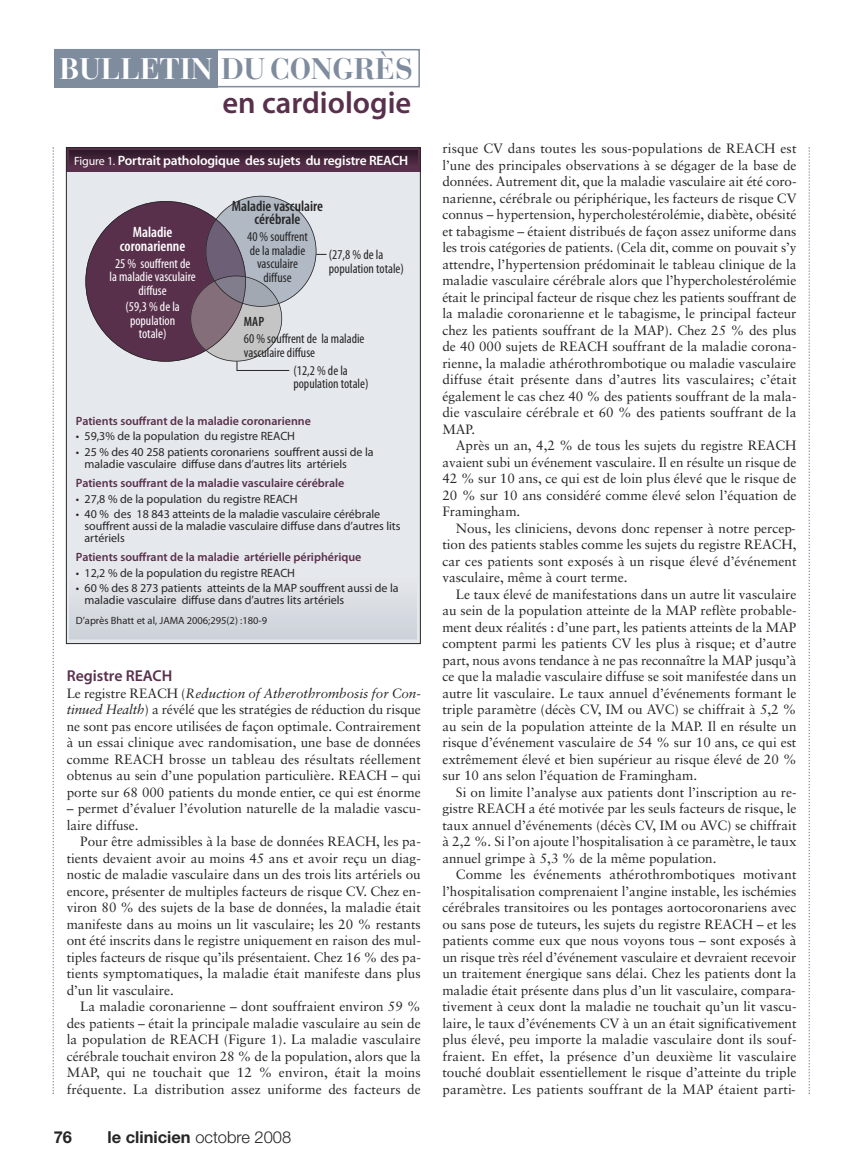
<style>
.page{position:relative;width:864px;height:1175px;background:#fff}
.page>*{position:absolute;margin:0;border:0;box-sizing:border-box;transform-origin:0 0}
.t1{font:30.6px "Myriad MM 565 600";color:#59304c}
.t2{font:700 29.55px "Bauer Bodoni";color:#7e8c9e}
.t3{font:700 16.5px "Helvetica Neue";color:#272627}
.t4{font:15.75px "Myriad MM 565 600";color:#59304c}
.t5{font:600 condensed 15px/13.5px "Myriad Pro";color:#272627;text-align:center}
.t6{font:600 condensed 15px/13.5px "Myriad Pro";color:#fff;text-align:center}
.t7{font:13.5px/16.5px "Sabon";color:#272627;text-align:justify}
.t8{font:condensed 13.5px/13.5px "Myriad Pro";color:#272627}
.t9{font:condensed 13.5px/13.5px "Myriad Pro";color:#fff;text-align:center}
.t10{font:13.5px "Myriad MM 565 600";letter-spacing:-.015em;color:#fff}
.t11{font:600 condensed 13.5px "Myriad Pro";color:#272627}
.t12{font:12px/12px "Myriad Pro";color:#272627}
.t13{font:600 12px "Myriad Pro";color:#59304c}
.t14{font:10.5px "Myriad Pro";color:#272627}
.s1{color:#fff}
.s2{font-family:"Myriad MM 400 600";font-size:12px}
.s3{font-style:italic}
.s4{font-weight:300}
</style>
<div class="page">
<svg style="left:52px;top:147px;width:2px;height:947px"></svg>
<svg style="left:808px;top:147px;width:2px;height:947px"></svg>
<div style="left:66px;top:147px;width:354px;height:496px;background:#e5e8ec"></div>
<svg style="left:66px;top:147px;width:354px;height:25px;background:#47273d"></svg>
<div style="left:85px;top:201px;width:161px;height:161px;background:#59304c;border-radius:50%"></div>
<svg style="left:190px;top:196px;width:137px;height:175px"></svg>
<div style="left:54px;top:49px;width:163px;height:38px;background:#7e8c9e"></div>
<div style="left:54px;top:49px;width:366px;height:38px;border:2px solid #7e8c9e"></div>
<h2 class="t2" style="left:60px;top:58px;width:355px"><span class="s1">BULLETIN</span> DU CONGRÈS</h2>
<h1 class="t1" style="left:222px;top:91px;width:190px">en cardiologie</h1>
<p class="t10" style="left:74px;top:155px;width:335px"><span class="s2">Figure 1.</span> Portrait pathologique des sujets du registre REACH</p>
<p class="t6" style="left:120px;top:225px;width:67px">Maladie coronarienne</p>
<p class="t9" style="left:110px;top:256px;width:88px">25 % souffrent de<br>la maladie vasculaire diffuse</p>
<p class="t9" style="left:125px;top:300px;width:56px">(59,3 % de la population totale)</p>
<p class="t5" style="left:232px;top:199px;width:93px">Maladie vasculaire cérébrale</p>
<p class="t8" style="left:247px;top:230px;width:62px;text-align:center">40 % souffrent de la maladie vasculaire diffuse</p>
<p class="t11" style="left:244px;top:314px;width:22px">MAP</p>
<p class="t8" style="left:244px;top:332px;width:122px">60 % souffrent de la maladie vasculaire diffuse</p>
<p class="t8" style="left:293px;top:363px;width:77px">(12,2 % de la population totale)</p>
<p class="t8" style="left:329px;top:248px;width:77px">(27,8 % de la population totale)</p>
<p class="t13" style="left:76px;top:414px;width:237px">Patients souffrant de la maladie coronarienne</p>
<p class="t12" style="left:76px;top:431px;width:221px">• 59,3% de la population du registre REACH</p>
<p class="t12" style="left:85px;top:446px;width:291px;text-indent:-9px">• 25 % des 40 258 patients coronariens souffrent aussi de la maladie vasculaire diffuse dans d’autres lits artériels</p>
<p class="t13" style="left:76px;top:476px;width:270px">Patients souffrant de la maladie vasculaire cérébrale</p>
<p class="t12" style="left:76px;top:493px;width:223px">• 27,8 % de la population du registre REACH</p>
<p class="t12" style="left:85px;top:509px;width:318px;text-indent:-9px">• 40 % des 18 843 atteints de la maladie vasculaire cérébrale souffrent aussi de la maladie vasculaire diffuse dans d’autres lits artériels</p>
<p class="t13" style="left:76px;top:550px;width:287px">Patients souffrant de la maladie artérielle périphérique</p>
<p class="t12" style="left:76px;top:567px;width:221px">• 12,2 % de la population du registre REACH</p>
<p class="t12" style="left:85px;top:583px;width:316px;text-indent:-9px">• 60 % des 8 273 patients atteints de la MAP souffrent aussi de la maladie vasculaire diffuse dans d’autres lits artériels</p>
<p class="t14" style="left:76px;top:617px;width:193px">D’après Bhatt et al, JAMA 2006;295(2) :180-9</p>
<p class="t4" style="left:67px;top:670px;width:107px">Registre REACH</p>
<p class="t7" style="left:67px;top:686px;width:356px">Le registre REACH (<span class="s3">Reduction of Atherothrombosis for Con&shy;tinued Health</span>) a révélé que les stratégies de réduction du risque ne sont pas encore utilisées de façon optimale. Contrairement à un essai clinique avec randomisation, une base de données comme REACH brosse un tableau des résultats réellement obtenus au sein d’une population particulière. REACH – qui porte sur 68 000 patients du monde entier, ce qui est énorme</p>
<p class="t7" style="left:67px;top:801px;width:356px">– permet d’évaluer l’évolution naturelle de la maladie vascu&shy;laire diffuse.</p>
<p class="t7" style="left:67px;top:834px;width:356px;text-indent:14px">Pour être admissibles à la base de données REACH, les pa&shy;tients devaient avoir au moins 45 ans et avoir reçu un diag&shy;nostic de maladie vasculaire dans un des trois lits artériels ou encore, présenter de multiples facteurs de risque CV. Chez en&shy;viron 80 % des sujets de la base de données, la maladie était manifeste dans au moins un lit vasculaire; les 20 % restants ont été inscrits dans le registre uniquement en raison des mul&shy;tiples facteurs de risque qu’ils présentaient. Chez 16 % des pa&shy;tients symptomatiques, la maladie était manifeste dans plus d’un lit vasculaire.</p>
<p class="t7" style="left:67px;top:999px;width:356px;text-indent:14px">La maladie coronarienne – dont souffraient environ 59 % des patients – était la principale maladie vasculaire au sein de la population de REACH (Figure 1). La maladie vasculaire cérébrale touchait environ 28 % de la population, alors que la MAP, qui ne touchait que 12 % environ, était la moins fréquente. La distribution assez uniforme des facteurs de</p>
<p class="t3" style="left:54px;top:1131px;width:19px">76</p>
<p class="t3" style="left:108px;top:1131px;width:185px">le clinicien <span class="s4">octobre 2008</span></p>
<p class="t7" style="left:442px;top:141px;width:356px">risque CV dans toutes les sous-populations de REACH est l’une des principales observations à se dégager de la base de données. Autrement dit, que la maladie vasculaire ait été coro&shy;narienne, cérébrale ou périphérique, les facteurs de risque CV connus – hypertension, hypercholestérolémie, diabète, obésité et tabagisme – étaient distribués de façon assez uniforme dans les trois catégories de patients. (Cela dit, comme on pouvait s’y attendre, l’hypertension prédominait le tableau clinique de la maladie vasculaire cérébrale alors que l’hypercholestérolémie était le principal facteur de risque chez les patients souffrant de la maladie coronarienne et le tabagisme, le principal facteur chez les patients souffrant de la MAP). Chez 25 % des plus de 40 000 sujets de REACH souffrant de la maladie corona - rienne, la maladie athérothrombotique ou maladie vasculaire diffuse était présente dans d’autres lits vasculaires; c’était également le cas chez 40 % des patients souffrant de la mala - die vasculaire cérébrale et 60 % des patients souffrant de la MAP.</p>
<p class="t7" style="left:442px;top:438px;width:356px;text-indent:14px">Après un an, 4,2 % de tous les sujets du registre REACH avaient subi un événement vasculaire. Il en résulte un risque de 42 % sur 10 ans, ce qui est de loin plus élevé que le risque de 20 % sur 10 ans considéré comme élevé selon l’équation de Framingham.</p>
<p class="t7" style="left:442px;top:521px;width:356px;text-indent:14px">Nous, les cliniciens, devons donc repenser à notre percep&shy;tion des patients stables comme les sujets du registre REACH, car ces patients sont exposés à un risque élevé d’événement vasculaire, même à court terme.</p>
<p class="t7" style="left:442px;top:587px;width:356px;text-indent:14px">Le taux élevé de manifestations dans un autre lit vasculaire au sein de la population atteinte de la MAP reflète probable&shy;ment deux réalités : d’une part, les patients atteints de la MAP comptent parmi les patients CV les plus à risque; et d’autre part, nous avons tendance à ne pas reconnaître la MAP jusqu’à ce que la maladie vasculaire diffuse se soit manifestée dans un autre lit vasculaire. Le taux annuel d’événements formant le triple paramètre (décès CV, IM ou AVC) se chiffrait à 5,2 % au sein de la population atteinte de la MAP. Il en résulte un risque d’événement vasculaire de 54 % sur 10 ans, ce qui est extrêmement élevé et bien supérieur au risque élevé de 20 % sur 10 ans selon l’équation de Framingham.</p>
<p class="t7" style="left:442px;top:785px;width:356px;text-indent:14px">Si on limite l’analyse aux patients dont l’inscription au re&shy;gistre REACH a été motivée par les seuls facteurs de risque, le taux annuel d’événements (décès CV, IM ou AVC) se chiffrait à 2,2 %. Si l’on ajoute l’hospitalisation à ce paramètre, le taux annuel grimpe à 5,3 % de la même population.</p>
<p class="t7" style="left:442px;top:867px;width:356px;text-indent:14px">Comme les événements athérothrombotiques motivant l’hospitalisation comprenaient l’angine instable, les ischémies cérébrales transitoires ou les pontages aortocoronariens avec ou sans pose de tuteurs, les sujets du registre REACH – et les patients comme eux que nous voyons tous – sont exposés à un risque très réel d’événement vasculaire et devraient recevoir un traitement énergique sans délai. Chez les patients dont la maladie était présente dans plus d’un lit vasculaire, compara&shy;tivement à ceux dont la maladie ne touchait qu’un lit vascu&shy;laire, le taux d’événements CV à un an était significativement plus élevé, peu importe la maladie vasculaire dont ils souf&shy;fraient. En effet, la présence d’un deuxième lit vasculaire touché doublait essentiellement le risque d’atteinte du triple paramètre. Les patients souffrant de la MAP étaient parti -</p>
</div>
